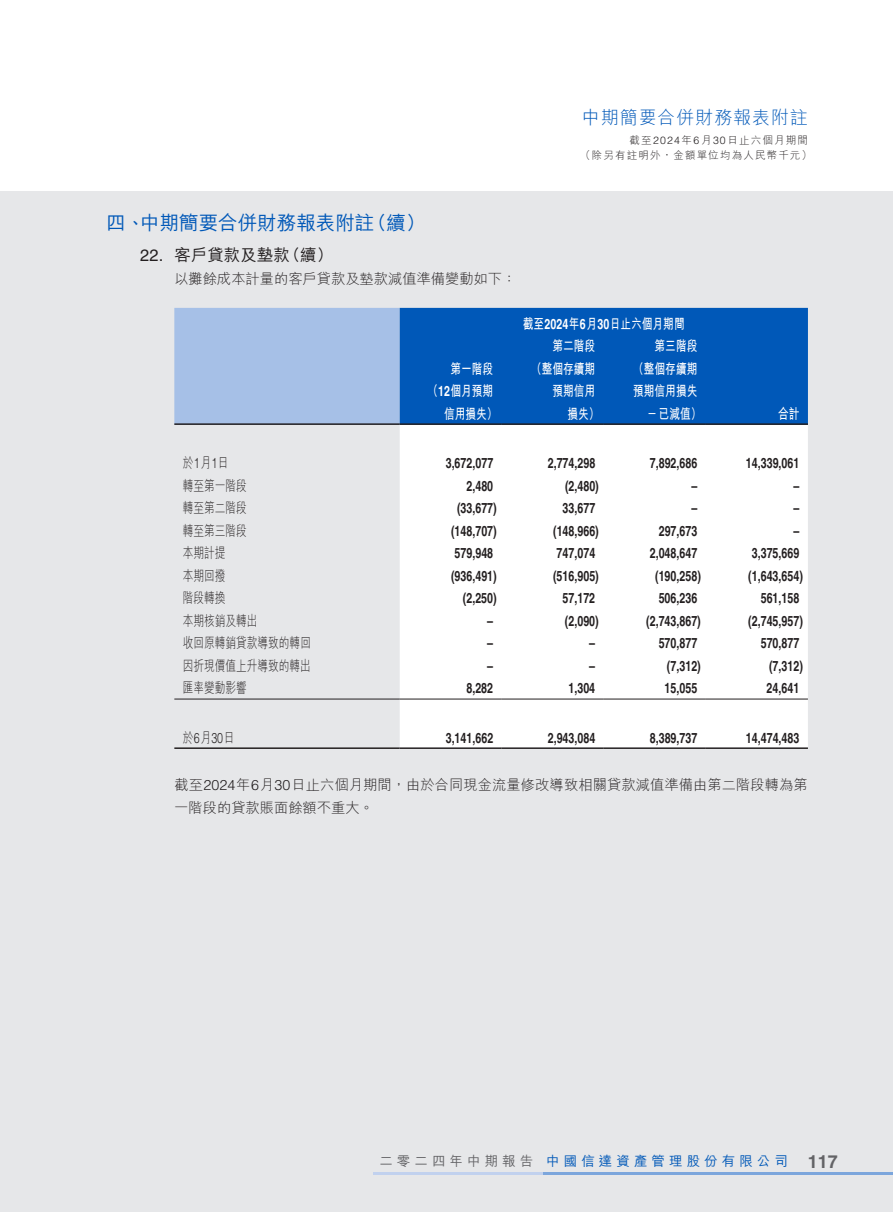
<style>
.page{position:relative;width:893px;height:1212px;background:#fff}
.page>*{position:absolute;margin:0;border:0;box-sizing:border-box;transform-origin:0 0}
.t1{font:500 19.5px "M Hei HK";color:#0058b8}
.t2{font:300 18px "M Hei HK";letter-spacing:.05em;color:#0058b8}
.t3{font:500 16.5px "M Hei HK";color:#231f20}
.t4{font:700 14.25px "Helvetica LT Std";color:#231f20;scale:.75 1}
.t5{font:300 14.25px/22.5px "M Hei HK";color:#231f20}
.t6{font:300 14.25px "M Hei HK";color:#231f20;scale:.75 1}
.t7{font:700 14.25px/22.5px "M Hei HK";color:#fff;text-align:right;scale:.75 1}
.t8{font:500 13.5px "M Hei HK";letter-spacing:.3em;color:#0058b8}
.t9{font:300 10.5px/15.3px "M Hei HK";letter-spacing:.11em;color:#231f20}
.s1{font-family:"Helvetica LT Std"}
.s2{font-family:"Helvetica LT Std";font-weight:400}
.s3{color:#636366}
.s4{font-family:"Helvetica LT Std";font-weight:700;font-size:18px;color:#636366}
</style>
<div class="page">
<div style="left:0;top:191px;width:893px;height:1021px;background:#e6e7e9"></div>
<hr style="left:374px;top:1172px;width:519px;height:3px;background:#c1d1ee">
<hr style="left:543px;top:1172px;width:350px;height:3px;background:#7ca6dc">
<div style="left:174px;top:308px;width:226px;height:115px;background:#a6c0e7"></div>
<div style="left:400px;top:308px;width:408px;height:115px;background:#0058b8"></div>
<div style="left:400px;top:425px;width:408px;height:322px;background:#fff"></div>
<hr style="left:174px;top:423px;width:226px;height:2px;background:#231f20">
<hr style="left:400px;top:423px;width:102px;height:2px;background:#231f20">
<hr style="left:502px;top:423px;width:102px;height:2px;background:#231f20">
<hr style="left:604px;top:423px;width:102px;height:2px;background:#231f20">
<hr style="left:706px;top:423px;width:102px;height:2px;background:#231f20">
<hr style="left:174px;top:699px;width:226px;height:1px;background:#231f20">
<hr style="left:400px;top:699px;width:102px;height:1px;background:#231f20">
<hr style="left:502px;top:699px;width:102px;height:1px;background:#231f20">
<hr style="left:604px;top:699px;width:102px;height:1px;background:#231f20">
<hr style="left:706px;top:699px;width:102px;height:1px;background:#231f20">
<hr style="left:174px;top:747px;width:226px;height:2px;background:#231f20">
<hr style="left:400px;top:747px;width:102px;height:2px;background:#231f20">
<hr style="left:502px;top:747px;width:102px;height:2px;background:#231f20">
<hr style="left:604px;top:747px;width:102px;height:2px;background:#231f20">
<hr style="left:706px;top:747px;width:102px;height:2px;background:#231f20">
<p class="t2" style="left:582px;top:108px;width:227px">中期簡要合併財務報表附註</p>
<p class="t9" style="left:580px;top:132px;width:233px;text-indent:49px">截至<span class="s1">2024</span>年<span class="s1">6</span>月<span class="s1">30</span>日止六個月期間（除另有註明外，金額單位均為人民幣千元）</p>
<h1 class="t1" style="left:106px;top:209px;width:321px">四、中期簡要合併財務報表附註（續）</h1>
<p class="t3" style="left:140px;top:243px;width:194px"><span class="s2">22.</span> 客戶貸款及墊款（續）</p>
<p class="t5" style="left:174px;top:267px;width:343px">以攤餘成本計量的客戶貸款及墊款減值準備變動如下：</p>
<p class="t7" style="left:427px;top:356px;width:95px">第一階段<br>（<span class="s1">12</span>個月預期信用損失）</p>
<p class="t7" style="left:523px;top:311px;width:217px">截至<span class="s1">2024</span>年<span class="s1">6</span>月<span class="s1">30</span>日止六個月期間</p>
<p class="t7" style="left:553px;top:333px;width:58px">第二階段</p>
<p class="t7" style="left:531px;top:356px;width:87px">（整個存續期</p>
<p class="t7" style="left:553px;top:378px;width:58px">預期信用</p>
<p class="t7" style="left:567px;top:401px;width:44px">損失）</p>
<p class="t7" style="left:633px;top:333px;width:93px">第三階段<br>（整個存續期預期信用損失－已減值）</p>
<p class="t7" style="left:778px;top:401px;width:30px">合計</p>
<p class="t6" style="left:183px;top:456px;width:62px">於<span class="s1">1</span>月<span class="s1">1</span>日</p>
<p class="t4" style="left:446px;top:454px;width:65px">3,672,077</p>
<p class="t4" style="left:548px;top:454px;width:65px">2,774,298</p>
<p class="t4" style="left:650px;top:454px;width:65px">7,892,686</p>
<p class="t4" style="left:746px;top:454px;width:73px">14,339,061</p>
<p class="t6" style="left:183px;top:478px;width:87px">轉至第一階段</p>
<p class="t4" style="left:466px;top:477px;width:37px">2,480</p>
<p class="t4" style="left:565px;top:477px;width:47px">(2,480)</p>
<p class="t4" style="left:691px;top:477px;width:9px">–</p>
<p class="t4" style="left:793px;top:477px;width:9px">–</p>
<p class="t6" style="left:183px;top:501px;width:87px">轉至第二階段</p>
<p class="t4" style="left:457px;top:499px;width:55px">(33,677)</p>
<p class="t4" style="left:563px;top:499px;width:45px">33,677</p>
<p class="t4" style="left:691px;top:499px;width:9px">–</p>
<p class="t4" style="left:793px;top:499px;width:9px">–</p>
<p class="t6" style="left:183px;top:523px;width:87px">轉至第三階段</p>
<p class="t4" style="left:451px;top:522px;width:62px">(148,707)</p>
<p class="t4" style="left:553px;top:522px;width:62px">(148,966)</p>
<p class="t4" style="left:659px;top:522px;width:53px">297,673</p>
<p class="t4" style="left:793px;top:522px;width:9px">–</p>
<p class="t6" style="left:183px;top:546px;width:58px">本期計提</p>
<p class="t4" style="left:455px;top:544px;width:53px">579,948</p>
<p class="t4" style="left:557px;top:544px;width:53px">747,074</p>
<p class="t4" style="left:650px;top:544px;width:65px">2,048,647</p>
<p class="t4" style="left:752px;top:544px;width:65px">3,375,669</p>
<p class="t6" style="left:183px;top:568px;width:58px">本期回撥</p>
<p class="t4" style="left:451px;top:567px;width:62px">(936,491)</p>
<p class="t4" style="left:553px;top:567px;width:62px">(516,905)</p>
<p class="t4" style="left:655px;top:567px;width:62px">(190,258)</p>
<p class="t4" style="left:748px;top:567px;width:74px">(1,643,654)</p>
<p class="t6" style="left:183px;top:591px;width:59px">階段轉換</p>
<p class="t4" style="left:463px;top:589px;width:47px">(2,250)</p>
<p class="t4" style="left:563px;top:589px;width:45px">57,172</p>
<p class="t4" style="left:659px;top:589px;width:53px">506,236</p>
<p class="t4" style="left:761px;top:589px;width:53px">561,158</p>
<p class="t6" style="left:183px;top:613px;width:101px">本期核銷及轉出</p>
<p class="t4" style="left:487px;top:612px;width:9px">–</p>
<p class="t4" style="left:565px;top:612px;width:47px">(2,090)</p>
<p class="t4" style="left:646px;top:612px;width:74px">(2,743,867)</p>
<p class="t4" style="left:748px;top:612px;width:74px">(2,745,957)</p>
<p class="t6" style="left:183px;top:636px;width:172px">收回原轉銷貸款導致的轉回</p>
<p class="t4" style="left:487px;top:634px;width:9px">–</p>
<p class="t4" style="left:589px;top:634px;width:9px">–</p>
<p class="t4" style="left:659px;top:634px;width:53px">570,877</p>
<p class="t4" style="left:761px;top:634px;width:53px">570,877</p>
<p class="t6" style="left:183px;top:658px;width:173px">因折現價值上升導致的轉出</p>
<p class="t4" style="left:487px;top:657px;width:9px">–</p>
<p class="t4" style="left:589px;top:657px;width:9px">–</p>
<p class="t4" style="left:667px;top:657px;width:47px">(7,312)</p>
<p class="t4" style="left:769px;top:657px;width:47px">(7,312)</p>
<p class="t6" style="left:183px;top:681px;width:87px">匯率變動影響</p>
<p class="t4" style="left:466px;top:679px;width:37px">8,282</p>
<p class="t4" style="left:568px;top:679px;width:37px">1,304</p>
<p class="t4" style="left:665px;top:679px;width:45px">15,055</p>
<p class="t4" style="left:767px;top:679px;width:45px">24,641</p>
<p class="t6" style="left:183px;top:730px;width:70px">於<span class="s1">6</span>月<span class="s1">30</span>日</p>
<p class="t4" style="left:446px;top:729px;width:65px">3,141,662</p>
<p class="t4" style="left:548px;top:729px;width:65px">2,943,084</p>
<p class="t4" style="left:650px;top:729px;width:65px">8,389,737</p>
<p class="t4" style="left:746px;top:729px;width:73px">14,474,483</p>
<p class="t5" style="left:174px;top:774px;width:635px">截至<span class="s1">2024</span>年<span class="s1">6</span>月<span class="s1">30</span>日止六個月期間，由於合同現金流量修改導致相關貸款減值準備由第二階段轉為第一階段的貸款賬面餘額不重大。</p>
<p class="t8" style="left:379px;top:1151px;width:460px"><span class="s3">二零二四年中期報告</span> 中國信達資產管理股份有限公司 <span class="s4">117</span></p>
</div>
